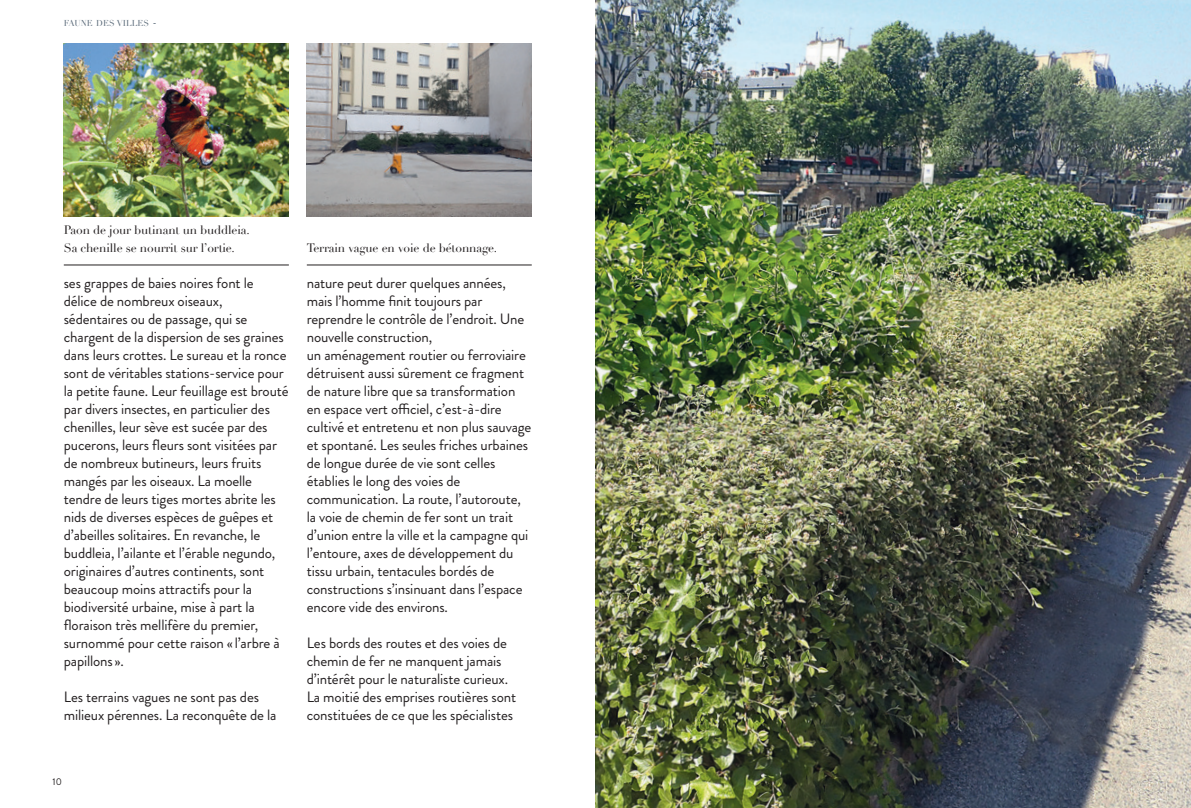
<style>
.page{position:relative;width:1191px;height:808px;background:#fff}
.page>*{position:absolute;margin:0;border:0;box-sizing:border-box;transform-origin:0 0}
.t1{font:15px/18px "Brandon Grotesque";letter-spacing:-.01em;color:#231f20}
.t2{font:12px/18px "Didot";letter-spacing:-.01em;color:#231f20}
.t3{font:9.75px "Brandon Grotesque";color:#231f20}
.t4{font:8.4px "Didot";color:#586877}
.s1{font-size:12px}
</style>
<div class="page">
<img style="left:595px;top:0;width:596px;height:808px">
<img style="left:64px;top:44px;width:225px;height:172px">
<img style="left:307px;top:44px;width:225px;height:172px">
<hr style="left:64px;top:265px;width:225px;height:1px;background:#231f20">
<hr style="left:307px;top:265px;width:225px;height:1px;background:#231f20">
<p class="t4" style="left:64px;top:19px;width:95px">FAUNE DES VILLES <span class="s1">-</span></p>
<p class="t2" style="left:64px;top:222px;width:188px">Paon de jour butinant un buddleia.<br>Sa chenille se nourrit sur l’ortie.</p>
<p class="t1" style="left:64px;top:274px;width:226px">ses grappes de baies noires font le délice de nombreux oiseaux, sédentaires ou de passage, qui se chargent de la dispersion de ses graines dans leurs crottes. Le sureau et la ronce sont de véritables stations-service pour la petite faune. Leur feuillage est brouté par divers insectes, en particulier des chenilles, leur sève est sucée par des pucerons, leurs leurs sont visitées par de nombreux butineurs, leurs fruits mangés par les oiseaux. La moelle tendre de leurs tiges mortes abrite les nids de diverses espèces de guêpes et d’abeilles solitaires. En revanche, le buddleia, l’ailante et l’érable negundo, originaires d’autres continents, sont beaucoup moins attractifs pour la biodiversité urbaine, mise à part la loraison très mellifère du premier, surnommé pour cette raison « l’arbre à papillons ».</p>
<p class="t1" style="left:64px;top:688px;width:214px">Les terrains vagues ne sont pas des milieux pérennes. La reconquête de la</p>
<p class="t2" style="left:307px;top:240px;width:192px">Terrain vague en voie de bétonnage.</p>
<p class="t1" style="left:307px;top:274px;width:226px">nature peut durer quelques années, mais l’homme init toujours par reprendre le contrôle de l’endroit. Une nouvelle construction,<br>un aménagement routier ou ferroviaire détruisent aussi sûrement ce fragment de nature libre que sa transformation en espace vert oiciel, c’est-à-dire cultivé et entretenu et non plus sauvage et spontané. Les seules friches urbaines de longue durée de vie sont celles établies le long des voies de communication. La route, l’autoroute, la voie de chemin de fer sont un trait d’union entre la ville et la campagne qui l’entoure, axes de développement du tissu urbain, tentacules bordés de constructions s’insinuant dans l’espace encore vide des environs.</p>
<p class="t1" style="left:307px;top:634px;width:211px">Les bords des routes et des voies de chemin de fer ne manquent jamais d’intérêt pour le naturaliste curieux.<br>La moitié des emprises routières sont constituées de ce que les spécialistes</p>
<p class="t3" style="left:53px;top:776px;width:11px">10</p>
</div>
